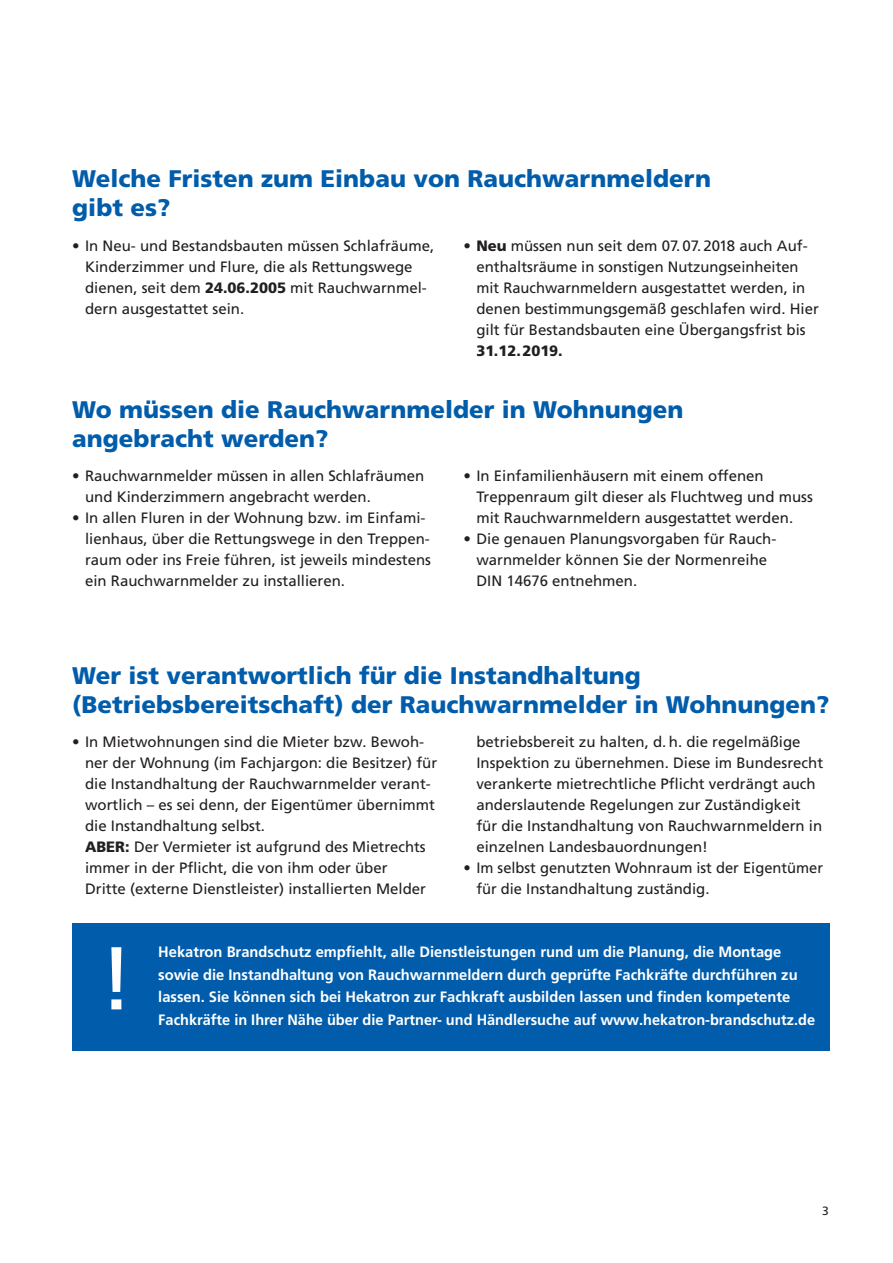
<style>
.page{position:relative;width:893px;height:1263px;background:#fff}
.page>*{position:absolute;margin:0;border:0;box-sizing:border-box;transform-origin:0 0}
.t1{font:89.1px "Frutiger LT Pro";color:#fff}
.Headline{font:900 24px/28.8px "Frutiger LT Pro";color:#015dab}
.Aufzählungstexte{font:15px/21px "Frutiger LT Pro";color:#231f20}
.t2{font:700 15px/22.5px "Frutiger LT Pro";color:#fff}
.t3{font:12px "Frutiger LT Pro";color:#231f20}
.s1{font-weight:900}
</style>
<div class="page">
<div style="left:72px;top:923px;width:758px;height:127px;background:#015dab"></div>
<p class="Headline" style="left:72px;top:164px;width:640px">Welche Fristen zum Einbau von Rauchwarnmeldern gibt es?</p>
<p class="Aufzählungstexte" style="left:85px;top:235px;width:351px;text-indent:-13px">• In Neu- und Bestandsbauten müssen Schlafräume, Kinderzimmer und Flure, die als Rettungswege dienen, seit dem <span class="s1">24.06.2005</span> mit Rauchwarnmel&shy;dern ausgestattet sein.</p>
<p class="Aufzählungstexte" style="left:476px;top:235px;width:344px;text-indent:-13px">• <span class="s1">Neu</span> müssen nun seit dem 07. 07. 2018 auch Auf&shy;enthaltsräume in sonstigen Nutzungseinheiten mit Rauchwarnmeldern ausgestattet werden, in denen bestimmungsgemäß geschlafen wird. Hier gilt für Bestandsbauten eine Übergangsfrist bis <span class="s1">31.12.2019.</span></p>
<p class="Headline" style="left:72px;top:395px;width:613px">Wo müssen die Rauchwarnmelder in Wohnungen angebracht werden?</p>
<p class="Aufzählungstexte" style="left:85px;top:466px;width:341px;text-indent:-13px">• Rauchwarnmelder müssen in allen Schlafräumen und Kinderzimmern angebracht werden.</p>
<p class="Aufzählungstexte" style="left:85px;top:508px;width:347px;text-indent:-13px">• In allen Fluren in der Wohnung bzw. im Einfami&shy;lienhaus, über die Rettungswege in den Treppen&shy;raum oder ins Freie führen, ist jeweils mindestens ein Rauchwarnmelder zu installieren.</p>
<p class="Aufzählungstexte" style="left:476px;top:466px;width:338px;text-indent:-13px">• In Einfamilienhäusern mit einem offenen<br>Treppenraum gilt dieser als Fluchtweg und muss mit Rauchwarnmeldern ausgestattet werden.</p>
<p class="Aufzählungstexte" style="left:476px;top:529px;width:300px;text-indent:-13px">• Die genauen Planungsvorgaben für Rauch&shy;warnmelder können Sie der Normenreihe<br>DIN 14676 entnehmen.</p>
<p class="Headline" style="left:72px;top:661px;width:759px">Wer ist verantwortlich für die Instandhaltung (Betriebsbereitschaft) der Rauchwarnmelder in Wohnungen?</p>
<p class="Aufzählungstexte" style="left:85px;top:732px;width:354px;text-indent:-13px">• In Mietwohnungen sind die Mieter bzw. Bewoh&shy;ner der Wohnung (im Fachjargon: die Besitzer) für die Instandhaltung der Rauchwarnmelder verant&shy;wortlich – es sei denn, der Eigentümer übernimmt die Instandhaltung selbst.</p>
<p class="Aufzählungstexte" style="left:85px;top:837px;width:342px"><span class="s1">ABER:</span> Der Vermieter ist aufgrund des Mietrechts immer in der Pflicht, die von ihm oder über<br>Dritte (externe Dienstleister) installierten Melder</p>
<p class="Aufzählungstexte" style="left:476px;top:732px;width:348px">betriebsbereit zu halten, d. h. die regelmäßige Inspektion zu übernehmen. Diese im Bundesrecht verankerte mietrechtliche Pflicht verdrängt auch anderslautende Regelungen zur Zuständigkeit für die Instandhaltung von Rauchwarnmeldern in einzelnen Landesbauordnungen!</p>
<p class="Aufzählungstexte" style="left:476px;top:858px;width:348px;text-indent:-13px">• Im selbst genutzten Wohnraum ist der Eigentümer für die Instandhaltung zuständig.</p>
<p class="t1" style="left:99px;top:926px;width:36px">!</p>
<p class="t2" style="left:158px;top:941px;width:641px">Hekatron Brandschutz empfiehlt, alle Dienstleistungen rund um die Planung, die Montage sowie die Instandhaltung von Rauchwarnmeldern durch geprüfte Fachkräfte durchführen zu lassen. Sie können sich bei Hekatron zur Fachkraft ausbilden lassen und finden kompetente</p>
<p class="t2" style="left:158px;top:1008px;width:658px">Fachkräfte in Ihrer Nähe über die Partner- und Händlersuche auf www.hekatron-brandschutz.de</p>
<p class="t3" style="left:822px;top:1204px;width:8px">3</p>
</div>
